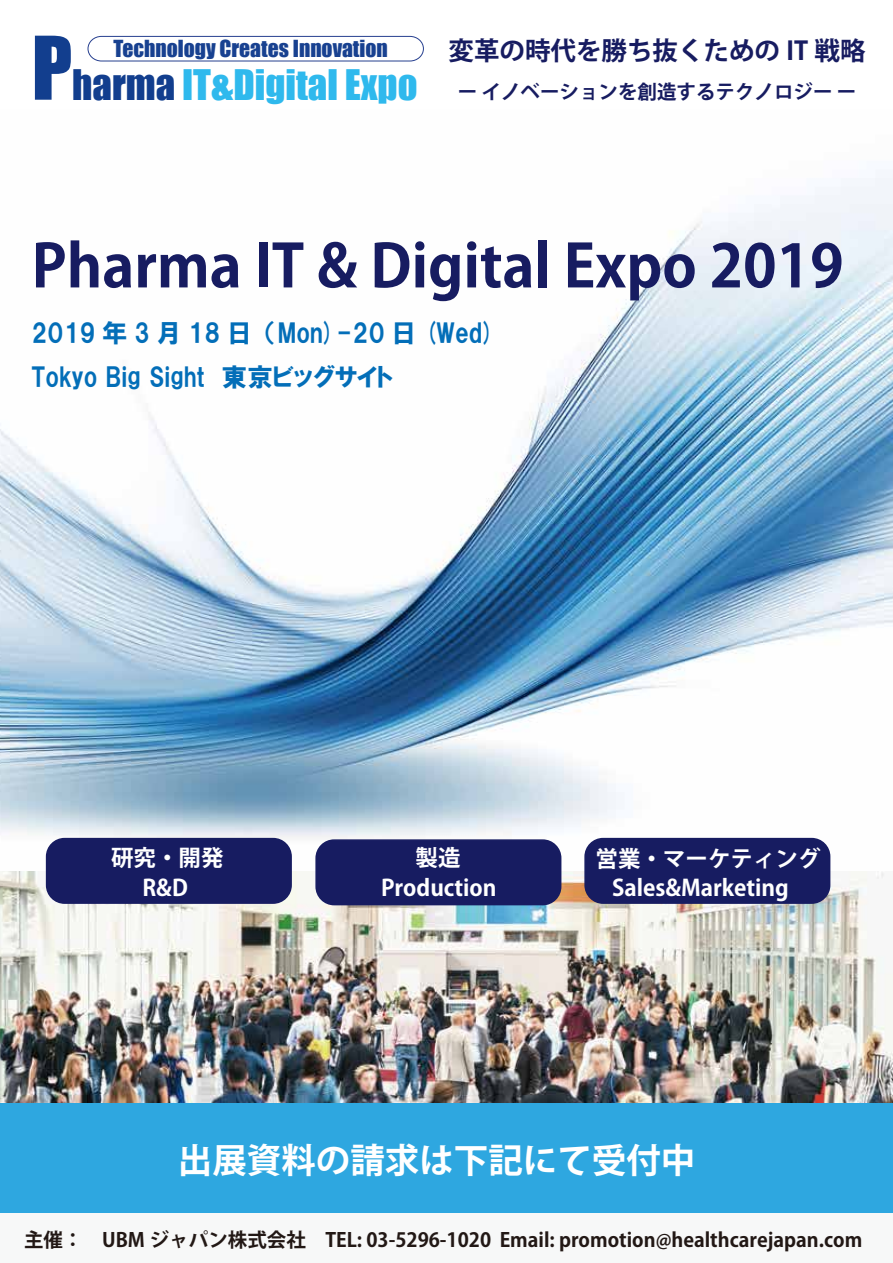
<style>
.page{position:relative;width:893px;height:1263px;background:#fff}
.page>*{position:absolute;margin:0;border:0;box-sizing:border-box;transform-origin:0 0}
.t1{font:700 58.5px "Koz Go Pr 6 N";color:#171c61}
.t2{font:38.7px "Impact";color:#2fb9ed}
.t3{font:700 34.5px "Koz Go Pr 6 N";color:#fff}
.t4{font:25.5px/44.7px "HGP Soei Kakugothic UB";color:#036eb8}
.t5{font:700 25.5px "Koz Go Pro";color:#171c61}
.t6{font:700 22.5px "Koz Go Pr 6 N";color:#fff}
.t7{font:21.6px "Impact";color:#184190}
.t8{font:700 19.5px "Koz Go Pr 6 N";color:#221815}
.t9{font:700 19.5px "Koz Go Pro";color:#171c61}
.s1{font-size:81px;color:#123e8e}
.s2{color:#123e8e}
</style>
<div class="page">
<img style="left:0;top:170px;width:893px;height:933px">
<svg style="left:87px;top:36px;width:337px;height:26px"></svg>
<div style="left:0;top:1103px;width:893px;height:111px;background:#2ea7e0"></div>
<div style="left:0;top:1214px;width:893px;height:49px;background:#f7f8f8"></div>
<div style="left:316px;top:840px;width:245px;height:65px;background:#171c61;border-radius:18px"></div>
<div style="left:315px;top:839px;width:246px;height:66px;border:2px solid #171c61;border-radius:18px"></div>
<div style="left:47px;top:839px;width:244px;height:64px;background:#171c61;border-radius:18px"></div>
<div style="left:46px;top:838px;width:246px;height:66px;border:2px solid #171c61;border-radius:18px"></div>
<div style="left:585px;top:839px;width:245px;height:64px;background:#171c61;border-radius:18px"></div>
<div style="left:584px;top:838px;width:246px;height:66px;border:2px solid #171c61;border-radius:18px"></div>
<h2 class="t2" style="left:32px;top:54px;width:387px"><span class="s1">P</span><span class="s2">harma</span> IT&amp;Digital Expo</h2>
<p class="t7" style="left:113px;top:32px;width:276px">Technology Creates Innovation</p>
<h3 class="t5" style="left:449px;top:34px;width:418px">変革の時代を勝ち抜くための IT 戦略</h3>
<p class="t9" style="left:458px;top:79px;width:400px">ー イノベーションを創造するテクノロジー ー</p>
<h1 class="t1" style="left:32px;top:233px;width:813px">Pharma IT &amp; Digital Expo 2019</h1>
<h3 class="t4" style="left:32px;top:310px;width:466px">2019 年 3 月 18 日（Mon)-20 日 (Wed)<br>Tokyo Big Sight 東京ビッグサイト</h3>
<p class="t6" style="left:111px;top:845px;width:114px">研究・開発</p>
<p class="t6" style="left:415px;top:845px;width:46px">製造</p>
<p class="t6" style="left:595px;top:846px;width:226px">営業・マーケティング</p>
<p class="t6" style="left:143px;top:875px;width:47px">R&amp;D</p>
<p class="t6" style="left:381px;top:875px;width:117px">Production</p>
<p class="t6" style="left:612px;top:875px;width:178px">Sales&amp;Marketing</p>
<h3 class="t3" style="left:178px;top:1141px;width:519px">出展資料の請求は下記にて受付中</h3>
<p class="t8" style="left:24px;top:1229px;width:840px">主催：　UBM ジャパン株式会社　TEL: 03-5296-1020 Email: promotion@healthcarejapan.com</p>
</div>
